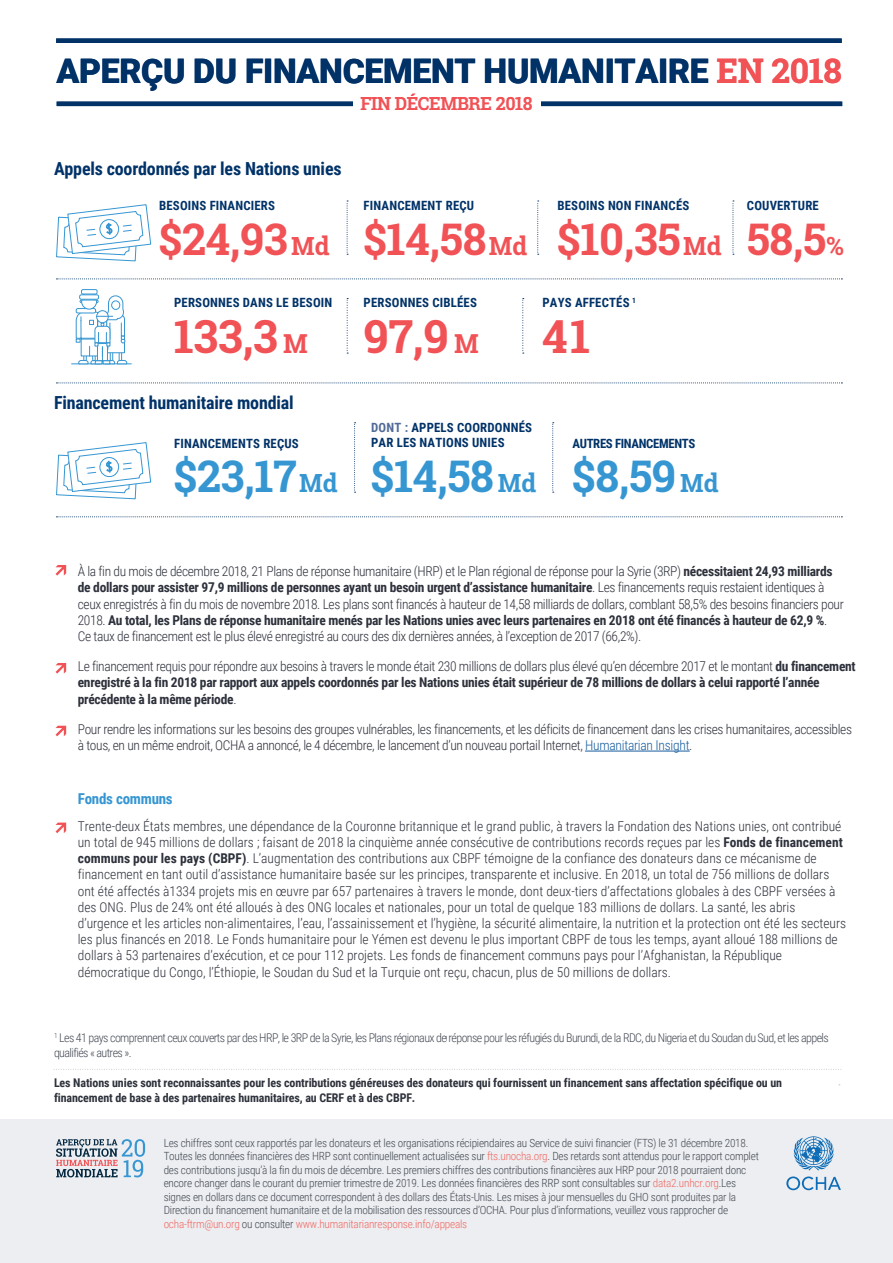
<style>
.page{position:relative;width:893px;height:1263px;background:#fff}
.page>*{position:absolute;margin:0;border:0;box-sizing:border-box;transform-origin:0 0}
.t1{font:700 45.6px "Roboto Slab";letter-spacing:-.01em;color:#f05256}
.t2{font:700 43.65px "Roboto Slab";letter-spacing:-.01em;color:#f05256}
.t3{font:700 43.65px "Roboto Slab";letter-spacing:-.01em;color:#3696d2}
.t4{font:900 33.75px "Roboto";letter-spacing:-.01em;color:#003268}
.t5{font:700 18px "Roboto Condensed";letter-spacing:-.01em;color:#003268}
.t6{font:700 18px "Roboto Slab";letter-spacing:-.02em;color:#f05256}
.t7{font:700 15px "Roboto Condensed";letter-spacing:-.015em;color:#3696d2}
.t8{font:300 13.5px/16.2px "Roboto Condensed";color:#2d313b}
.t9{font:300 13.5px/16.2px "Roboto Condensed";letter-spacing:-.03em;color:#2d313b}
.t10{font:700 13.5px/16.2px "Roboto Condensed";letter-spacing:-.02em;color:#2d313b}
.t11{font:700 12.75px/15.3px "Roboto Condensed";letter-spacing:.015em;color:#003268}
.t12{font:700 12.75px "Roboto Condensed";letter-spacing:-.025em;color:#003268}
.t13{font:700 12px/14.4px "Roboto Condensed";letter-spacing:-.01em;color:#2d313b}
.t14{font:300 12px/14.4px "Roboto Condensed";letter-spacing:-.05em;color:#424852}
.t15{font:300 11.25px/13.5px "Roboto Condensed";letter-spacing:-.02em;color:#424852}
.t16{font:300 7.05px "Roboto Condensed";color:#424852}
.s1{font-family:"Roboto Slab";font-weight:700;color:#f05256}
.s2{font-size:25.05px}
.s3{font-size:26.1px}
.s4{color:#516b98}
.s5{font-weight:700}
.s6{font-weight:300}
.s7{color:#175d9e}
.s8{color:#f16761}
</style>
<div class="page">
<svg style="left:56px;top:279px;width:786px;height:1px"></svg>
<svg style="left:56px;top:516px;width:786px;height:1px"></svg>
<svg style="left:56px;top:383px;width:786px;height:1px"></svg>
<svg style="left:347px;top:201px;width:1px;height:54px"></svg>
<svg style="left:354px;top:422px;width:2px;height:71px"></svg>
<svg style="left:537px;top:201px;width:2px;height:54px"></svg>
<svg style="left:552px;top:422px;width:2px;height:71px"></svg>
<svg style="left:733px;top:201px;width:1px;height:54px"></svg>
<svg style="left:56px;top:204px;width:96px;height:58px"></svg>
<svg style="left:56px;top:442px;width:96px;height:58px"></svg>
<hr style="left:72px;top:363px;width:59px;height:1px;background:#3696d2">
<div style="left:81px;top:289px;width:16px;height:5px;border:1px solid #3696d2;border-radius:2px"></div>
<svg style="left:75px;top:290px;width:52px;height:75px"></svg>
<svg style="left:347px;top:298px;width:1px;height:56px"></svg>
<svg style="left:522px;top:298px;width:2px;height:56px"></svg>
<div style="left:0;top:1119px;width:893px;height:144px;background:#eceef1"></div>
<svg style="left:56px;top:1139px;width:89px;height:38px"></svg>
<svg style="left:786px;top:1136px;width:55px;height:54px"></svg>
<svg style="left:56px;top:822px;width:10px;height:11px"></svg>
<svg style="left:56px;top:663px;width:10px;height:11px"></svg>
<svg style="left:56px;top:726px;width:10px;height:10px"></svg>
<hr style="left:585px;top:751px;width:104px;height:1px;background:#175d9e">
<svg style="left:54px;top:1069px;width:787px;height:1px"></svg>
<svg style="left:56px;top:565px;width:10px;height:11px"></svg>
<hr style="left:57px;top:102px;width:785px;height:4px;background:#003268">
<div style="left:56px;top:38px;width:786px;height:5px;background:#003268"></div>
<div style="left:353px;top:99px;width:187px;height:9px;background:#fff"></div>
<h3 class="t4" style="left:56px;top:48px;width:787px">APERÇU DU FINANCEMENT HUMANITAIRE <span class="s1">EN 2018</span></h3>
<h3 class="t6" style="left:361px;top:91px;width:174px">FIN DÉCEMBRE 2018</h3>
<h3 class="t5" style="left:54px;top:156px;width:289px">Appels coordonnés par les Nations unies</h3>
<p class="t11" style="left:159px;top:198px;width:117px">BESOINS FINANCIERS</p>
<h2 class="t2" style="left:159px;top:209px;width:172px">$24,93<span class="s2">Md</span></h2>
<p class="t11" style="left:364px;top:198px;width:112px">FINANCEMENT REÇU</p>
<h2 class="t2" style="left:363px;top:209px;width:165px">$14,58<span class="s2">Md</span></h2>
<p class="t11" style="left:557px;top:198px;width:133px">BESOINS NON FINANCÉS</p>
<h2 class="t2" style="left:557px;top:209px;width:166px">$10,35<span class="s2">Md</span></h2>
<p class="t11" style="left:174px;top:295px;width:160px">PERSONNES DANS LE BESOIN</p>
<p class="t11" style="left:364px;top:295px;width:115px">PERSONNES CIBLÉES</p>
<p class="t11" style="left:542px;top:295px;width:95px">PAYS AFFECTÉS <sup>1</sup></p>
<h1 class="t1" style="left:174px;top:305px;width:306px">133,3 <span class="s3">M</span> 97,9 <span class="s3">M</span></h1>
<h1 class="t1" style="left:542px;top:305px;width:50px">41</h1>
<h3 class="t5" style="left:54px;top:390px;width:241px">Financement humanitaire mondial</h3>
<p class="t11" style="left:174px;top:435px;width:126px">FINANCEMENTS REÇUS</p>
<h2 class="t3" style="left:174px;top:447px;width:165px">$23,17<span class="s2">Md</span></h2>
<p class="t11" style="left:371px;top:419px;width:162px"><span class="s4">DONT :</span> APPELS COORDONNÉS<br>PAR LES NATIONS UNIES</p>
<h2 class="t3" style="left:371px;top:447px;width:167px">$14,58 <span class="s2">Md</span></h2>
<p class="t12" style="left:572px;top:435px;width:124px">AUTRES FINANCEMENTS</p>
<h2 class="t3" style="left:572px;top:447px;width:148px">$8,59 <span class="s2">Md</span></h2>
<p class="t11" style="left:747px;top:198px;width:73px">COUVERTURE</p>
<h2 class="t2" style="left:747px;top:209px;width:99px">58,5<span class="s2">%</span></h2>
<p class="t9" style="left:78px;top:563px;width:767px">À la fin du mois de décembre 2018, 21 Plans de réponse humanitaire (HRP) et le Plan régional de réponse pour la Syrie (3RP) <span class="s5">nécessitaient 24,93 milliards de dollars pour assister 97,9 millions de personnes ayant un besoin urgent d’assistance humanitaire</span>. Les financements requis restaient identiques à ceux enregistrés à fin du mois de novembre 2018. Les plans sont financés à hauteur de 14,58 milliards de dollars, comblant 58,5% des besoins financiers pour 2018. <span class="s5">Au total, les Plans de réponse humanitaire menés par les Nations unies avec leurs partenaires en 2018 ont été financés à hauteur de 62,9 %</span>.<br>Ce taux de financement est le plus élevé enregistré au cours des dix dernières années, à l’exception de 2017 (66,2%).</p>
<p class="t10" style="left:78px;top:658px;width:779px"><span class="s6">Le financement requis pour répondre aux besoins à travers le monde était 230 millions de dollars plus élevé qu’en décembre 2017 et le montant</span> du financement enregistré à la fin 2018 par rapport aux appels coordonnés par les Nations unies était supérieur de 78 millions de dollars à celui rapporté l’année précédente à la même période<span class="s6">.</span></p>
<p class="t9" style="left:78px;top:720px;width:776px">Pour rendre les informations sur les besoins des groupes vulnérables, les financements, et les déficits de financement dans les crises humanitaires, accessibles à tous, en un même endroit, OCHA a annoncé, le 4 décembre, le lancement d’un nouveau portail Internet, <span class="s7">Humanitarian Insight</span>.</p>
<p class="t7" style="left:78px;top:788px;width:97px">Fonds communs</p>
<p class="t8" style="left:78px;top:817px;width:770px">Trente-deux États membres, une dépendance de la Couronne britannique et le grand public, à travers la Fondation des Nations unies, ont contribué un total de 945 millions de dollars ; faisant de 2018 la cinquième année consécutive de contributions records reçues par les <span class="s5">Fonds de financement communs pour les pays (CBPF)</span>. L’augmentation des contributions aux CBPF témoigne de la confiance des donateurs dans ce mécanisme de financement en tant outil d’assistance humanitaire basée sur les principes, transparente et inclusive. En 2018, un total de 756 millions de dollars ont été affectés à1334 projets mis en œuvre par 657 partenaires à travers le monde, dont deux-tiers d’affectations globales à des CBPF versées à des ONG. Plus de 24% ont été alloués à des ONG locales et nationales, pour un total de quelque 183 millions de dollars. La santé, les abris d’urgence et les articles non-alimentaires, l’eau, l’assainissement et l’hygiène, la sécurité alimentaire, la nutrition et la protection ont été les secteurs les plus financés en 2018. Le Fonds humanitaire pour le Yémen est devenu le plus important CBPF de tous les temps, ayant alloué 188 millions de dollars à 53 partenaires d’exécution, et ce pour 112 projets. Les fonds de financement communs pays pour l’Afghanistan, la République démocratique du Congo, l’Éthiopie, le Soudan du Sud et la Turquie ont reçu, chacun, plus de 50 millions de dollars.</p>
<p class="t14" style="left:54px;top:1030px;width:776px"><sup>1</sup> Les 41 pays comprennent ceux couverts par des HRP, le 3RP de la Syrie, les Plans régionaux de réponse pour les réfugiés du Burundi, de la RDC, du Nigeria et du Soudan du Sud, et les appels qualifiés « autres ».</p>
<p class="t16" style="left:445px;top:1034px;width:5px">1</p>
<p class="t13" style="left:54px;top:1075px;width:730px">Les Nations unies sont reconnaissantes pour les contributions généreuses des donateurs qui fournissent un financement sans affectation spécifique ou un financement de base à des partenaires humanitaires, au CERF et à des CBPF.</p>
<p class="t15" style="left:164px;top:1136px;width:597px">Les chiffres sont ceux rapportés par les donateurs et les organisations récipiendaires au Service de suivi financier (FTS) le 31 décembre 2018.<br>Toutes les données financières des HRP sont continuellement actualisées sur <span class="s8">fts.unocha.org</span>. Des retards sont attendus pour le rapport complet des contributions jusqu’à la fin du mois de décembre. Les premiers chiffres des contributions financières aux HRP pour 2018 pourraient donc encore changer dans le courant du premier trimestre de 2019. Les données financières des RRP sont consultables sur <span class="s8">data2.unhcr.org</span>.Les signes en dollars dans ce document correspondent à des dollars des États-Unis. Les mises à jour mensuelles du GHO sont produites par la Direction du financement humanitaire et de la mobilisation des ressources d’OCHA. Pour plus d’informations, veuillez vous rapprocher de <span class="s8">ocha-ftrm@un.org</span> ou consulter <span class="s8">www.humanitarianresponse.info/appeals</span></p>
</div>
